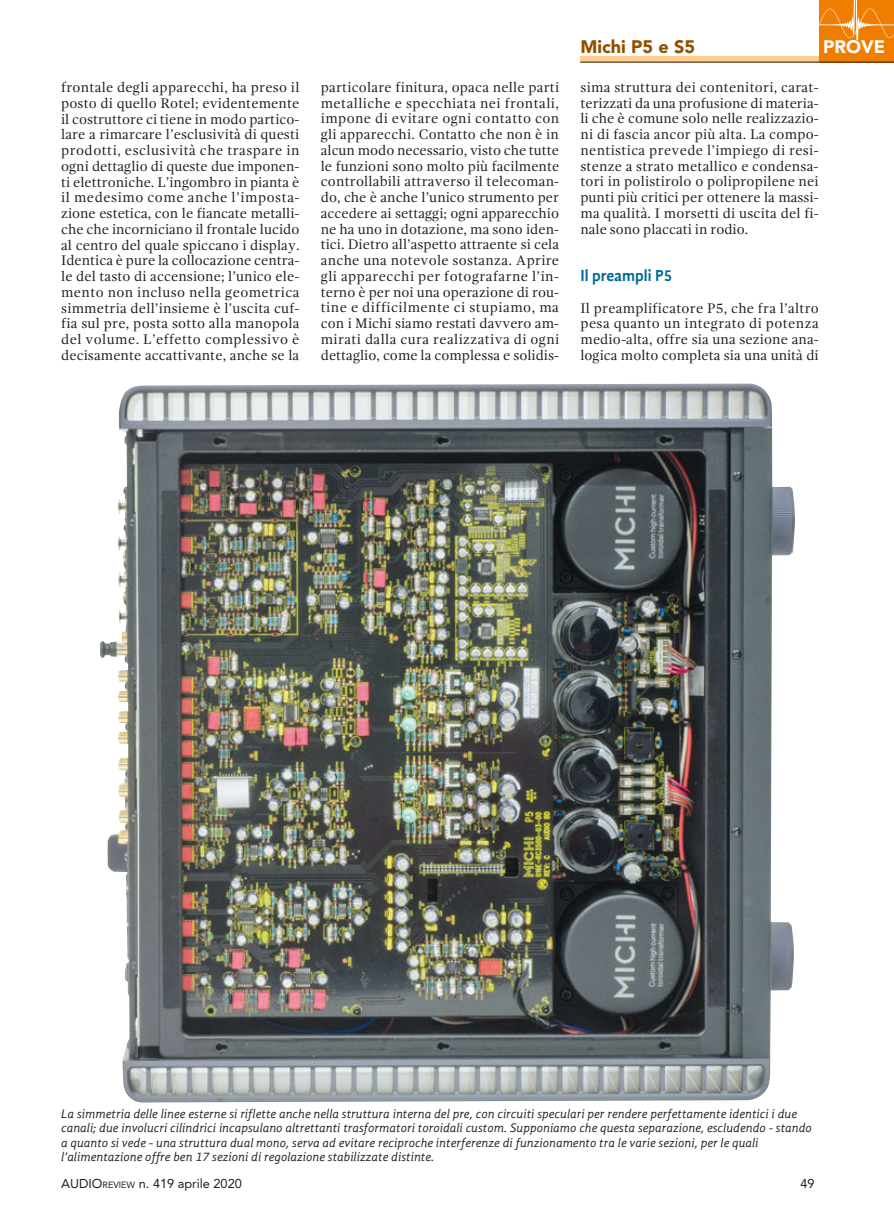
<style>
.page{position:relative;width:894px;height:1216px;background:#fff}
.page>*{position:absolute;margin:0;border:0;box-sizing:border-box;transform-origin:0 0}
.t1{font:900 18px "Avenir";color:#914f00}
.t2{font:900 18px "Avenir";color:#fff}
.t3{font:700 16.5px "Gandhi Sans";color:#006a95;scale:.95 1}
.t4{font:14.25px/15.8px "Gandhi Serif";letter-spacing:.005em;color:#1d1d1b;text-align:justify}
.t5{font:italic 12.75px/14.2px "Gandhi Sans";color:#1d1d1b}
.t6{font:12.75px "Avenir";color:#1d1d1b}
.s1{font-size:9px}
</style>
<div class="page">
<div style="left:580px;top:56px;width:240px;height:6px;background:#fccd8e"></div>
<div style="left:818px;top:0;width:75px;height:62px;background:#ef7d00"></div>
<hr style="left:580px;top:62px;width:313px;height:1px;background:#1d1d1b">
<img style="left:100px;top:383px;width:694px;height:719px">
<svg style="left:818px;top:0;width:76px;height:40px"></svg>
<p class="t1" style="left:580px;top:31px;width:116px">Michi P5 e S5</p>
<p class="t2" style="left:822px;top:31px;width:63px">PROVE</p>
<p class="t4" style="left:61px;top:81px;width:240px">frontale degli apparecchi, ha preso il posto di quello Rotel; evidentemente il costruttore ci tiene in modo partico&shy;lare a rimarcare l’esclusività di questi prodotti, esclusività che traspare in ogni dettaglio di queste due imponen&shy;ti elettroniche. L’ingombro in pianta è il medesimo come anche l’imposta&shy;zione estetica, con le fiancate metalli&shy;che che incorniciano il frontale lucido al centro del quale spiccano i display.<br>Identica è pure la collocazione centra&shy;le del tasto di accensione; l’unico ele&shy;mento non incluso nella geometrica simmetria dell’insieme è l’uscita cuf&shy;fia sul pre, posta sotto alla manopola del volume. L’effetto complessivo è decisamente accattivante, anche se la</p>
<p class="t4" style="left:320px;top:80px;width:240px">particolare finitura, opaca nelle parti metalliche e specchiata nei frontali, impone di evitare ogni contatto con gli apparecchi. Contatto che non è in alcun modo necessario, visto che tutte le funzioni sono molto più facilmente controllabili attraverso il telecoman&shy;do, che è anche l’unico strumento per accedere ai settaggi; ogni apparecchio ne ha uno in dotazione, ma sono iden&shy;tici. Dietro all’aspetto attraente si cela anche una notevole sostanza. Aprire gli apparecchi per fotografarne l’in&shy;terno è per noi una operazione di rou&shy;tine e difficilmente ci stupiamo, ma con i Michi siamo restati davvero am&shy;mirati dalla cura realizzativa di ogni dettaglio, come la complessa e solidis-</p>
<p class="t4" style="left:580px;top:80px;width:240px">sima struttura dei contenitori, carat&shy;terizzati da una profusione di materia&shy;li che è comune solo nelle realizzazio&shy;ni di fascia ancor più alta. La compo&shy;nentistica prevede l’impiego di resi&shy;stenze a strato metallico e condensa&shy;tori in polistirolo o polipropilene nei punti più critici per ottenere la massi&shy;ma qualità. I morsetti di uscita del fi&shy;nale sono placcati in rodio.</p>
<p class="t3" style="left:580px;top:269px;width:98px">Il preampli P5</p>
<p class="t4" style="left:580px;top:301px;width:240px">Il preamplificatore P5, che fra l’altro pesa quanto un integrato di potenza medio-alta, offre sia una sezione ana&shy;logica molto completa sia una unità di</p>
<p class="t5" style="left:61px;top:1108px;width:752px">La simmetria delle linee esterne si riflette anche nella struttura interna del pre, con circuiti speculari per rendere perfettamente identici i due canali; due involucri cilindrici incapsulano altrettanti trasformatori toroidali custom. Supponiamo che questa separazione, escludendo - stando a quanto si vede - una struttura dual mono, serva ad evitare reciproche interferenze di funzionamento tra le varie sezioni, per le quali l’alimentazione offre ben 17 sezioni di regolazione stabilizzate distinte.</p>
<p class="t6" style="left:61px;top:1173px;width:182px">AUDIO<span class="s1">REVIEW</span> n. 419 aprile 2020</p>
<p class="t6" style="left:800px;top:1173px;width:16px">49</p>
</div>
